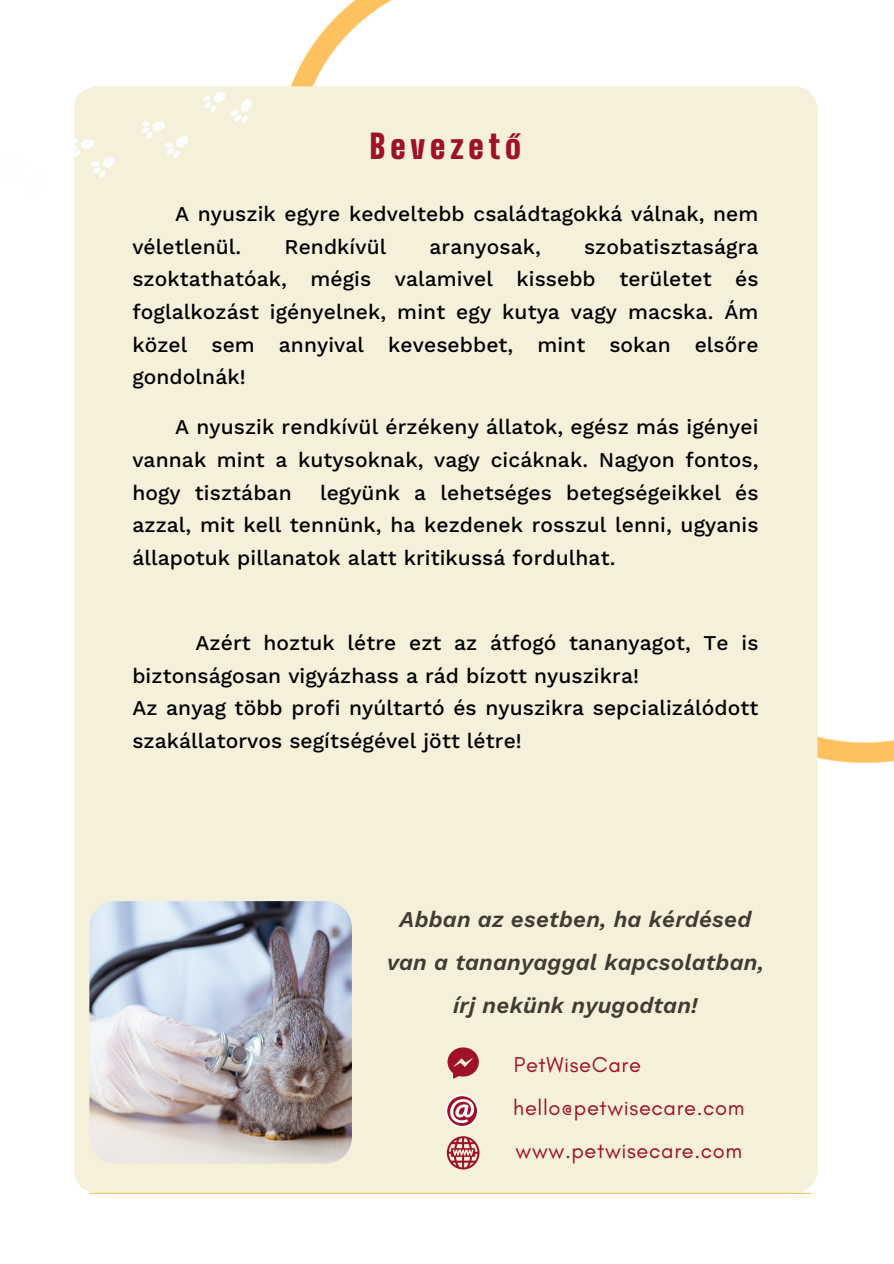
<style>
.page{position:relative;width:894px;height:1264px;background:#fff}
.page>*{position:absolute;margin:0;border:0;box-sizing:border-box;transform-origin:0 0}
.t1{font:900 33px "Big Shoulders Display";letter-spacing:.15em;color:#9e1127}
.t2{font:italic 600 22.5px/42.8px "Work Sans";letter-spacing:.01em;color:#443a31;text-align:center}
.t3{font:21.9px "Glacial Indifference";letter-spacing:.03em;color:#9e1127}
.t4{font:500 21px/32.7px "Work Sans";letter-spacing:.005em;color:#000;text-align:justify}
</style>
<div class="page">
<img style="left:290px;top:0;width:603px;height:797px">
<div style="left:73px;top:86px;width:744px;height:1106px;background:#f4f0da;border-radius:23px"></div>
<img style="left:89px;top:901px;width:263px;height:262px;border-radius:26px">
<svg style="left:446px;top:1136px;width:33px;height:33px"></svg>
<svg style="left:445px;top:1094px;width:33px;height:33px"></svg>
<hr style="left:89px;top:1192px;width:722px;height:1px;background:#fec260">
<svg style="left:447px;top:1047px;width:31px;height:31px"></svg>
<svg style="left:203px;top:92px;width:49px;height:32px"></svg>
<svg style="left:141px;top:121px;width:47px;height:37px"></svg>
<svg style="left:73px;top:135px;width:42px;height:45px"></svg>
<h2 class="t1" style="left:370px;top:126px;width:152px">Bevezető</h2>
<h2 class="t4" style="left:132px;top:197px;width:627px;text-indent:43px">A nyuszik egyre kedveltebb családtagokká válnak, nem véletlenül.</h2>
<h2 class="t4" style="left:132px;top:230px;width:627px;text-indent:451px">szobatisztaságra szoktathatóak, mégis valamivel kissebb területet és foglalkozást igényelnek, mint egy kutya vagy macska. Ám közel sem annyival kevesebbet, mint sokan elsőre gondolnák!</h2>
<h2 class="t4" style="left:284px;top:230px;width:103px">Rendkívül</h2>
<h2 class="t4" style="left:429px;top:230px;width:113px">aranyosak,</h2>
<h2 class="t4" style="left:132px;top:411px;width:627px;text-indent:43px">A nyuszik rendkívül érzékeny állatok, egész más igényei vannak mint a kutysoknak, vagy cicáknak. Nagyon fontos, hogy tisztában</h2>
<h2 class="t4" style="left:132px;top:476px;width:627px;text-indent:188px">legyünk a lehetséges betegségeikkel és azzal, mit kell tennünk, ha kezdenek rosszul lenni, ugyanis állapotuk pillanatok alatt kritikussá fordulhat.</h2>
<p class="t4" style="left:132px;top:626px;width:627px;text-align:left;text-indent:63px">Azért hoztuk létre ezt az átfogó tananyagot, Te is biztonságosan vigyázhass a rád bízott nyuszikra!<br>Az anyag több profi nyúltartó és nyuszikra sepcializálódott szakállatorvos segítségével jött létre!</p>
<p class="t2" style="left:387px;top:898px;width:378px">Abban az esetben, ha kérdésed van a tananyaggal kapcsolatban, írj nekünk nyugodtan!</p>
<p class="t3" style="left:513px;top:1050px;width:128px">PetWiseCare</p>
<h2 class="t3" style="left:513px;top:1094px;width:233px">hello@petwisecare.com</h2>
<h1 class="t3" style="left:515px;top:1137px;width:228px">www.petwisecare.com</h1>
</div>
